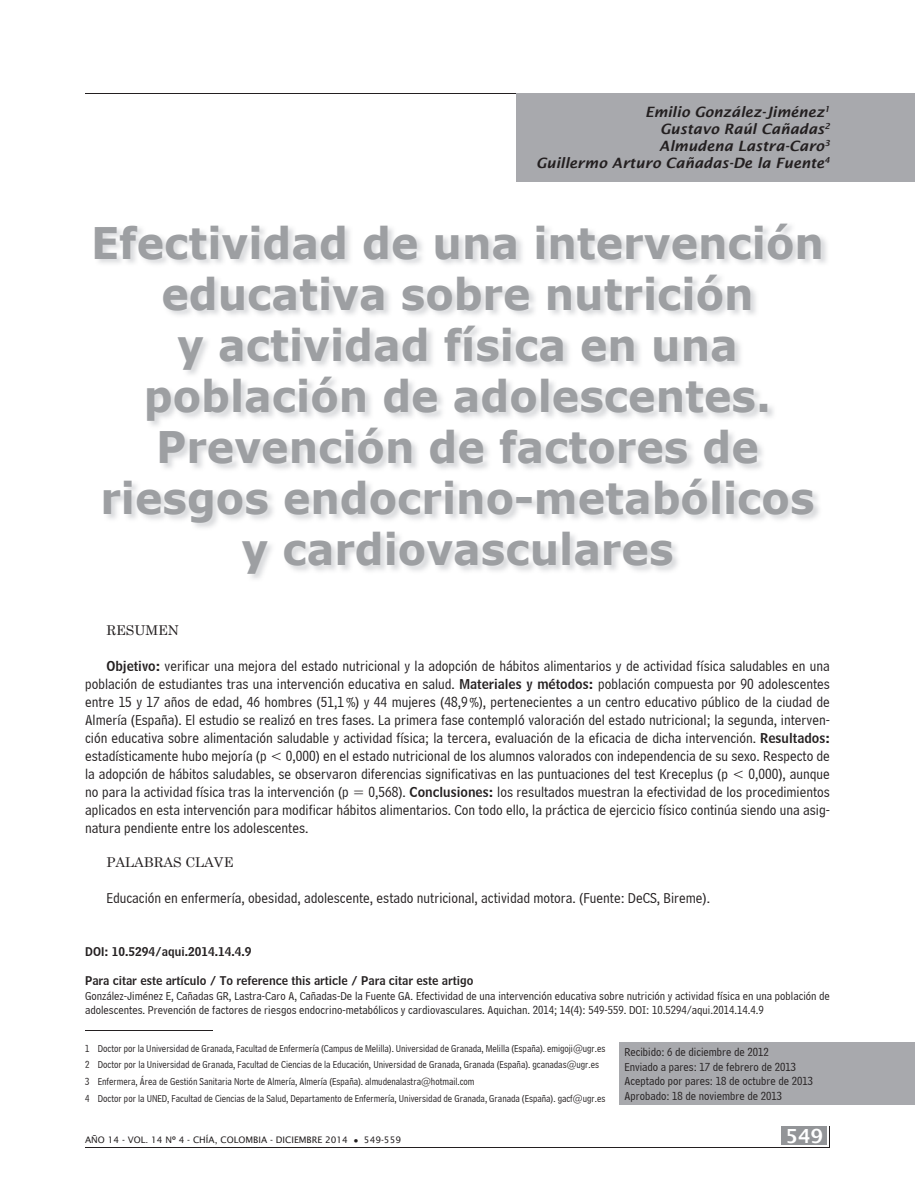
<style>
.page{position:relative;width:915px;height:1191px;background:#fff}
.page>*{position:absolute;margin:0;border:0;box-sizing:border-box;transform-origin:0 0}
.t1{font:700 43.5px/51px "MS Reference Sans Serif";color:#9d9fa2;text-align:center;scale:.95 1}
.t2{font:600 19.5px "Lucida Sans";color:#fff}
.t3{font:15px/18px "Bell Centennial BT Address";color:#231f20;text-align:justify}
.t4{font:italic 600 14.25px/17.1px "Lucida Sans";color:#231f20;text-align:right}
.t5{font:13.5px "Century Schoolbook";color:#231f20}
.t6{font:12px/14.4px "Bell Centennial BT Address";color:#231f20}
.t7{font:12px "Bell Centennial BT Name And Number";color:#231f20}
.t8{font:10.5px/16.8px "Bell Centennial BT Address";color:#231f20;scale:.94 1}
.t9{font:9px "Lucida Sans";color:#231f20}
.s1{font-family:"Bell Centennial BT Name And Number";font-size:13.5px}
.s2{font-family:"Abadi";font-weight:300;font-stretch:condensed;font-size:13.5px}
</style>
<div class="page">
<div style="left:781px;top:1126px;width:45px;height:19px;background:#939598"></div>
<hr style="left:85px;top:1147px;width:744px;height:1px;background:#231f20">
<hr style="left:85px;top:93px;width:744px;height:1px;background:#231f20">
<div style="left:619px;top:1042px;width:295px;height:62px;background:#a8a9ad"></div>
<div style="left:516px;top:93px;width:398px;height:89px;background:#a8a9ad"></div>
<hr style="left:85px;top:1030px;width:128px;height:1px;background:#231f20">
<p class="t4" style="left:536px;top:103px;width:295px">Emilio González-Jiménez<sup>1<br></sup>Gustavo Raúl Cañadas<sup>2<br></sup>Almudena Lastra-Caro<sup>3<br></sup>Guillermo Arturo Cañadas-De la Fuente<sup>4</sup></p>
<h1 class="t1" style="left:91px;top:216px;width:772px">Efectividad de una intervención educativa sobre nutrición<br>y actividad física en una población de adolescentes.<br>Prevención de factores de riesgos endocrino-metabólicos y cardiovasculares</h1>
<p class="t5" style="left:106px;top:621px;width:74px">RESUMEN</p>
<p class="t3" style="left:85px;top:656px;width:746px;text-indent:21px"><span class="s1">Objetivo:</span> verificar una mejora del estado nutricional y la adopción de hábitos alimentarios y de actividad física saludables en una población de estudiantes tras una intervención educativa en salud. <span class="s1">Materiales y métodos:</span> población compuesta por 90 adolescentes entre 15 y 17 años de edad, 46 hombres (51,1 <span class="s2">%</span>) y 44 mujeres (48,9 <span class="s2">%</span>), pertenecientes a un centro educativo público de la ciudad de Almería (España). El estudio se realizó en tres fases. La primera fase contempló valoración del estado nutricional; la segunda, interven&shy;ción educativa sobre alimentación saludable y actividad física; la tercera, evaluación de la eficacia de dicha intervención. <span class="s1">Resultados: </span>estadísticamente hubo mejoría (p &lt; 0,000) en el estado nutricional de los alumnos valorados con independencia de su sexo. Respecto de la adopción de hábitos saludables, se observaron diferencias significativas en las puntuaciones del test Kreceplus (p &lt; 0,000), aunque no para la actividad física tras la intervención (p = 0,568). <span class="s1">Conclusiones:</span> los resultados muestran la efectividad de los procedimientos aplicados en esta intervención para modificar hábitos alimentarios. Con todo ello, la práctica de ejercicio físico continúa siendo una asig&shy;natura pendiente entre los adolescentes.</p>
<p class="t5" style="left:106px;top:853px;width:128px">PALABRAS CLAVE</p>
<p class="t3" style="left:106px;top:888px;width:605px">Educación en enfermería, obesidad, adolescente, estado nutricional, actividad motora. (Fuente: DeCS, Bireme).</p>
<p class="t7" style="left:85px;top:944px;width:168px">DOI: 10.5294/aqui.2014.14.4.9</p>
<p class="t7" style="left:85px;top:973px;width:389px">Para citar este artículo / To reference this article / Para citar este artigo</p>
<p class="t6" style="left:85px;top:988px;width:746px">González-Jiménez E, Cañadas GR, Lastra-Caro A, Cañadas-De la Fuente GA. Efectividad de una intervención educativa sobre nutrición y actividad física en una población de adolescentes. Prevención de factores de riesgos endocrino-metabólicos y cardiovasculares. Aquichan. 2014; 14(4): 549-559. DOI: 10.5294/aqui.2014.14.4.9</p>
<p class="t8" style="left:85px;top:1039px;width:555px">1 Doctor por la Universidad de Granada, Facultad de Enfermería (Campus de Melilla). Universidad de Granada, Melilla (España). emigoji@ugr.es 2 Doctor por la Universidad de Granada, Facultad de Ciencias de la Educación, Universidad de Granada, Granada (España). gcanadas@ugr.es 3 Enfermera, Área de Gestión Sanitaria Norte de Almería, Almería (España). almudenalastra@hotmail.com<br>4 Doctor por la UNED, Facultad de Ciencias de la Salud, Departamento de Enfermería, Universidad de Granada, Granada (España). gacf@ugr.es</p>
<p class="t6" style="left:624px;top:1045px;width:190px">Recibido: 6 de diciembre de 2012<br>Enviado a pares: 17 de febrero de 2013<br>Aceptado por pares: 18 de octubre de 2013<br>Aprobado: 18 de noviembre de 2013</p>
<p class="t9" style="left:85px;top:1135px;width:317px">AÑO 14 - VOL. 14 Nº 4 - CHÍA, COLOMBIA - DICIEMBRE 2014 ● 549-559</p>
<h2 class="t2" style="left:785px;top:1125px;width:39px">549</h2>
</div>
